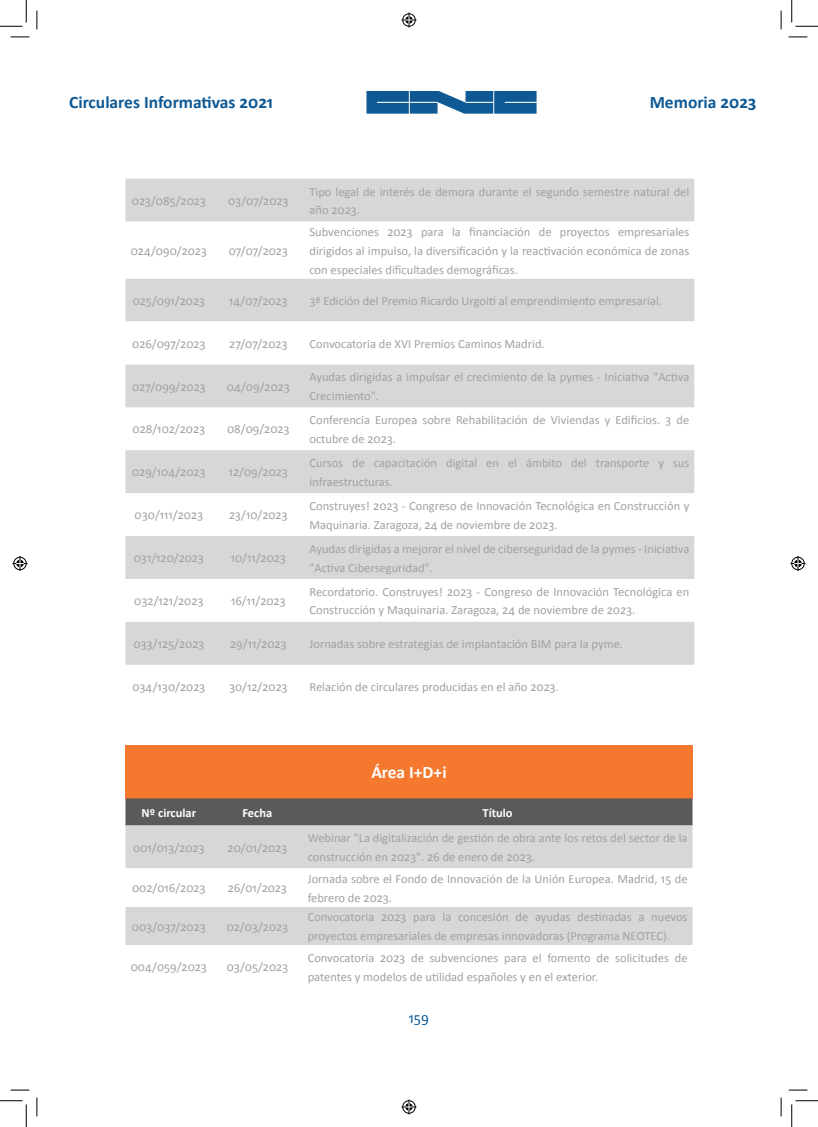
<style>
.page{position:relative;width:818px;height:1127px;background:#fff}
.page>*{position:absolute;margin:0;border:0;box-sizing:border-box;transform-origin:0 0}
.t1{font:700 17.5px "Calibri";color:#0e5994}
.t2{font:700 17.5px "Calibri";color:#fff}
.t3{font:15px "Calibri";color:#0e5994}
.Body_Text{font:12.5px/18.8px "Calibri";color:#a0a1a5}
.t4{font:700 12.5px "Calibri";color:#fff}
</style>
<div class="page">
<svg style="left:366px;top:91px;width:171px;height:23px;background:#3070a3"></svg>
<svg style="left:125px;top:179px;width:569px;height:485px;fill:#d7d7d7"></svg>
<svg style="left:125px;top:221px;width:569px;height:143px"></svg>
<div style="left:125px;top:745px;width:567px;height:53px;background:#f4792e"></div>
<div style="left:125px;top:798px;width:567px;height:27px;background:#5a5a5a"></div>
<div style="left:125px;top:825px;width:567px;height:43px;background:#d7d7d7"></div>
<div style="left:125px;top:907px;width:567px;height:38px;background:#d7d7d7"></div>
<svg style="left:11px;top:36px;width:18px;height:2px"></svg>
<svg style="left:788px;top:36px;width:19px;height:2px"></svg>
<svg style="left:11px;top:1089px;width:18px;height:1px"></svg>
<svg style="left:788px;top:1089px;width:19px;height:1px"></svg>
<svg style="left:36px;top:11px;width:2px;height:18px"></svg>
<svg style="left:36px;top:1097px;width:2px;height:18px"></svg>
<svg style="left:780px;top:11px;width:2px;height:18px"></svg>
<svg style="left:780px;top:1097px;width:2px;height:18px"></svg>
<svg style="left:0;top:0;width:27px;height:27px"></svg>
<svg style="left:0;top:1100px;width:27px;height:26px"></svg>
<svg style="left:791px;top:0;width:27px;height:27px"></svg>
<svg style="left:791px;top:1100px;width:27px;height:26px"></svg>
<svg style="left:401px;top:13px;width:15px;height:15px"></svg>
<svg style="left:401px;top:1099px;width:15px;height:15px"></svg>
<svg style="left:13px;top:556px;width:15px;height:15px"></svg>
<svg style="left:790px;top:556px;width:15px;height:15px"></svg>
<h1 class="t1" style="left:69px;top:91px;width:206px">Circulares Informativas 2021</h1>
<h1 class="t1" style="left:650px;top:91px;width:108px">Memoria 2023</h1>
<p class="Body_Text" style="left:132px;top:191px;width:76px">023/085/2023</p>
<p class="Body_Text" style="left:228px;top:191px;width:62px">03/07/2023</p>
<p class="Body_Text" style="left:309px;top:181px;width:381px">Tipo legal de interés de demora durante el segundo semestre natural del año 2023.</p>
<p class="Body_Text" style="left:131px;top:241px;width:78px">024/090/2023</p>
<p class="Body_Text" style="left:229px;top:241px;width:61px">07/07/2023</p>
<p class="Body_Text" style="left:309px;top:222px;width:381px;text-align:justify">Subvenciones 2023 para la financiación de proyectos empresariales dirigidos al impulso, la diversificación y la reactivación económica de zonas con especiales dificultades demográficas.</p>
<p class="Body_Text" style="left:133px;top:290px;width:74px">025/091/2023</p>
<p class="Body_Text" style="left:229px;top:290px;width:60px">14/07/2023</p>
<p class="Body_Text" style="left:309px;top:290px;width:354px">3ª Edición del Premio Ricardo Urgoiti al emprendimiento empresarial.</p>
<p class="Body_Text" style="left:132px;top:333px;width:75px">026/097/2023</p>
<p class="Body_Text" style="left:229px;top:333px;width:60px">27/07/2023</p>
<p class="Body_Text" style="left:309px;top:333px;width:237px">Convocatoria de XVI Premios Caminos Madrid.</p>
<p class="Body_Text" style="left:132px;top:376px;width:75px">027/099/2023</p>
<p class="Body_Text" style="left:227px;top:376px;width:64px">04/09/2023</p>
<p class="Body_Text" style="left:309px;top:367px;width:381px">Ayudas dirigidas a impulsar el crecimiento de la pymes - Iniciativa "Activa<br>Crecimiento".</p>
<p class="Body_Text" style="left:133px;top:419px;width:74px">028/102/2023</p>
<p class="Body_Text" style="left:227px;top:419px;width:64px">08/09/2023</p>
<p class="Body_Text" style="left:309px;top:410px;width:381px">Conferencia Europea sobre Rehabilitación de Viviendas y Edificios. 3 de octubre de 2023.</p>
<p class="Body_Text" style="left:132px;top:462px;width:75px">029/104/2023</p>
<p class="Body_Text" style="left:229px;top:462px;width:61px">12/09/2023</p>
<p class="Body_Text" style="left:309px;top:453px;width:381px">Cursos de capacitación digital en el ámbito del transporte y sus infraestructuras.</p>
<p class="Body_Text" style="left:135px;top:505px;width:70px">030/111/2023</p>
<p class="Body_Text" style="left:229px;top:505px;width:60px">23/10/2023</p>
<p class="Body_Text" style="left:309px;top:495px;width:381px">Construyes! 2023 - Congreso de Innovación Tecnológica en Construcción y<br>Maquinaria. Zaragoza, 24 de noviembre de 2023.</p>
<p class="Body_Text" style="left:134px;top:548px;width:72px">031/120/2023</p>
<p class="Body_Text" style="left:231px;top:548px;width:57px">10/11/2023</p>
<p class="Body_Text" style="left:309px;top:538px;width:381px">Ayudas dirigidas a mejorar el nivel de ciberseguridad de la pymes - Iniciativa "Activa Ciberseguridad".</p>
<p class="Body_Text" style="left:134px;top:591px;width:71px">032/121/2023</p>
<p class="Body_Text" style="left:231px;top:591px;width:56px">16/11/2023</p>
<p class="Body_Text" style="left:309px;top:581px;width:381px">Recordatorio. Construyes! 2023 - Congreso de Innovación Tecnológica en<br>Construcción y Maquinaria. Zaragoza, 24 de noviembre de 2023.</p>
<p class="Body_Text" style="left:133px;top:633px;width:73px">033/125/2023</p>
<p class="Body_Text" style="left:230px;top:633px;width:58px">29/11/2023</p>
<p class="Body_Text" style="left:309px;top:633px;width:315px">Jornadas sobre estrategias de implantación BIM para la pyme.</p>
<p class="Body_Text" style="left:132px;top:676px;width:75px">034/130/2023</p>
<p class="Body_Text" style="left:229px;top:676px;width:60px">30/12/2023</p>
<p class="Body_Text" style="left:309px;top:676px;width:251px">Relación de circulares producidas en el año 2023.</p>
<p class="t2" style="left:371px;top:761px;width:77px">Área I+D+i</p>
<p class="t4" style="left:142px;top:804px;width:56px">Nº circular</p>
<p class="t4" style="left:243px;top:804px;width:31px">Fecha</p>
<p class="t4" style="left:482px;top:804px;width:32px">Título</p>
<p class="Body_Text" style="left:133px;top:837px;width:73px">001/013/2023</p>
<p class="Body_Text" style="left:228px;top:837px;width:61px">20/01/2023</p>
<p class="Body_Text" style="left:308px;top:828px;width:381px">Webinar "La digitalización de gestión de obra ante los retos del sector de la construcción en 2023". 26 de enero de 2023.</p>
<p class="Body_Text" style="left:132px;top:878px;width:75px">002/016/2023</p>
<p class="Body_Text" style="left:228px;top:878px;width:61px">26/01/2023</p>
<p class="Body_Text" style="left:308px;top:868px;width:381px">Jornada sobre el Fondo de Innovación de la Unión Europea. Madrid, 15 de febrero de 2023.</p>
<p class="Body_Text" style="left:132px;top:916px;width:75px">003/037/2023</p>
<p class="Body_Text" style="left:227px;top:916px;width:63px">02/03/2023</p>
<p class="Body_Text" style="left:308px;top:906px;width:381px">Convocatoria 2023 para la concesión de ayudas destinadas a nuevos proyectos empresariales de empresas innovadoras (Programa NEOTEC).</p>
<p class="Body_Text" style="left:131px;top:956px;width:78px">004/059/2023</p>
<p class="Body_Text" style="left:227px;top:956px;width:63px">03/05/2023</p>
<p class="Body_Text" style="left:308px;top:947px;width:381px">Convocatoria 2023 de subvenciones para el fomento de solicitudes de patentes y modelos de utilidad españoles y en el exterior.</p>
<p class="t3" style="left:409px;top:1008px;width:22px">159</p>
</div>
